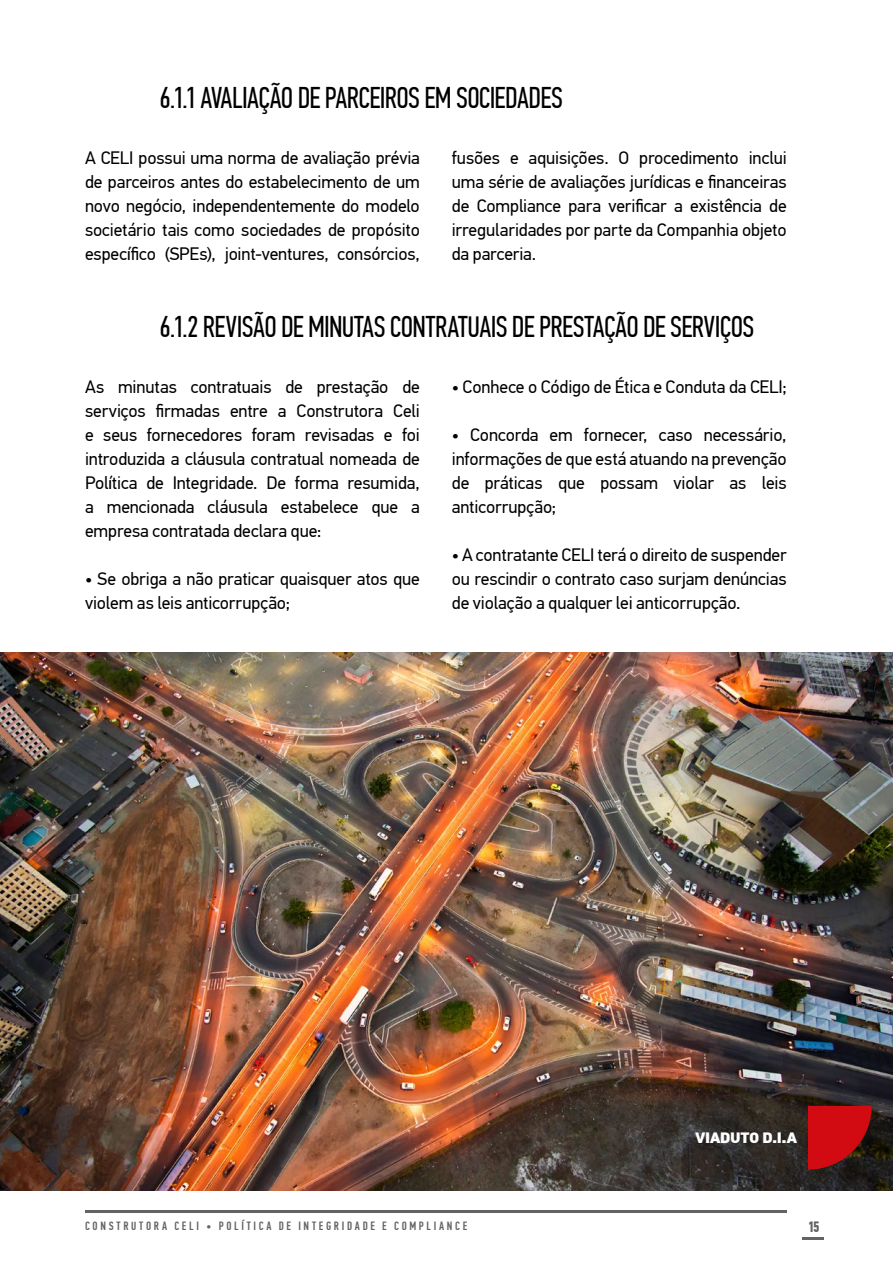
<style>
.page{position:relative;width:893px;height:1276px;background:#fff}
.page>*{position:absolute;margin:0;border:0;box-sizing:border-box;transform-origin:0 0}
.t1{font:30px "PF Din Text Comp Pro";letter-spacing:-.02em;color:#000}
.t2{font:18px/24px "PF Din Text Pro";letter-spacing:-.005em;color:#000;text-align:justify}
.t3{font:900 15px "PF Din Text Pro";letter-spacing:-.025em;color:#fff}
.t4{font:700 15px "PF Din Text Comp Pro";color:#646363}
.t5{font:500 12px "PF Din Text Comp Pro";letter-spacing:.225em;color:#646363}
</style>
<div class="page">
<hr style="left:85px;top:1210px;width:702px;height:2px;background:#646363">
<hr style="left:803px;top:1237px;width:21px;height:2px;background:#646363">
<img style="left:0;top:652px;width:893px;height:539px">
<svg style="left:808px;top:1106px;width:64px;height:63px"></svg>
<h1 class="t1" style="left:159px;top:80px;width:405px">6.1.1 AVALIAÇÃO DE PARCEIROS EM SOCIEDADES</h1>
<p class="t2" style="left:85px;top:146px;width:336px">A CELI possui uma norma de avaliação prévia de parceiros antes do estabelecimento de um novo negócio, independentemente do modelo societário tais como sociedades de propósito específico (SPEs), joint-ventures, consórcios,</p>
<p class="t2" style="left:452px;top:146px;width:336px">fusões e aquisições. O procedimento inclui uma série de avaliações jurídicas e financeiras de Compliance para verificar a existência de irregularidades por parte da Companhia objeto da parceria.</p>
<h1 class="t1" style="left:159px;top:309px;width:596px">6.1.2 REVISÃO DE MINUTAS CONTRATUAIS DE PRESTAÇÃO DE SERVIÇOS</h1>
<p class="t2" style="left:85px;top:375px;width:336px">As minutas contratuais de prestação de serviços firmadas entre a Construtora Celi e seus fornecedores foram revisadas e foi introduzida a cláusula contratual nomeada de Política de Integridade. De forma resumida, a mencionada cláusula estabelece que a empresa contratada declara que:</p>
<p class="t2" style="left:85px;top:567px;width:336px">• Se obriga a não praticar quaisquer atos que violem as leis anticorrupção;</p>
<p class="t2" style="left:452px;top:375px;width:336px">• Conhece o Código de Ética e Conduta da CELI;</p>
<p class="t2" style="left:452px;top:423px;width:336px">• Concorda em fornecer, caso necessário, informações de que está atuando na prevenção de práticas que possam violar as leis anticorrupção;</p>
<p class="t2" style="left:452px;top:543px;width:336px">• A contratante CELI terá o direito de suspender ou rescindir o contrato caso surjam denúncias de violação a qualquer lei anticorrupção.</p>
<p class="t3" style="left:695px;top:1128px;width:104px">VIADUTO D.I.A</p>
<p class="t5" style="left:85px;top:1218px;width:384px">CONSTRUTORA CELI • POLÍTICA DE INTEGRIDADE E COMPLIANCE</p>
<p class="t4" style="left:807px;top:1217px;width:14px">15</p>
</div>
